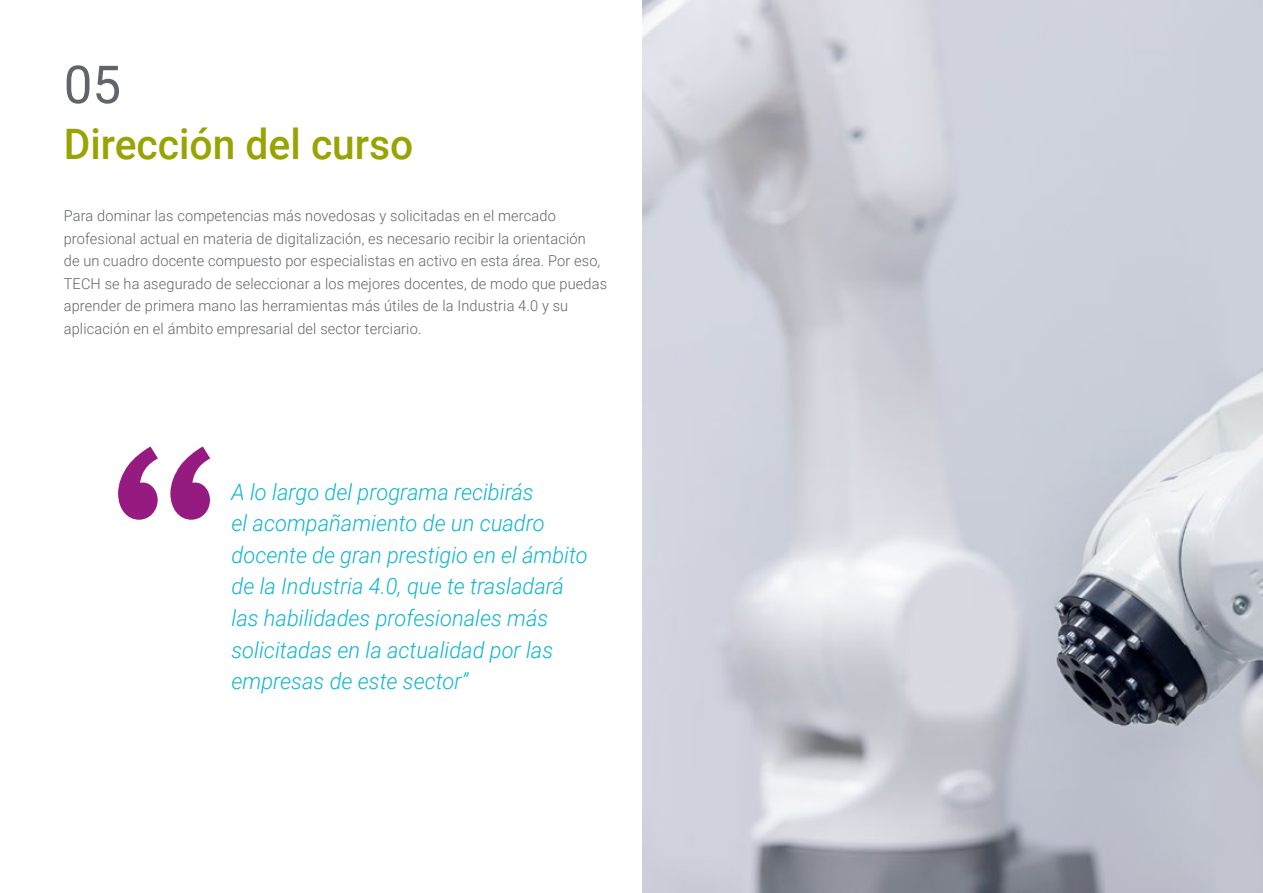
<style>
.page{position:relative;width:1263px;height:893px;background:#fff}
.page>*{position:absolute;margin:0;border:0;box-sizing:border-box;transform-origin:0 0}
.t1{font:52.5px "Roboto";color:#61646a}
.t2{font:500 42px "Roboto";color:#99a303}
.t3{font:italic 300 22.5px/31.5px "Roboto";color:#0fb6cf}
.t4{font:300 15px/22.5px "Roboto";letter-spacing:.01em;color:#61646a}
</style>
<div class="page">
<img style="left:642px;top:0;width:621px;height:893px">
<svg style="left:118px;top:446px;width:92px;height:74px"></svg>
<h1 class="t1" style="left:64px;top:48px;width:59px">05</h1>
<h2 class="t2" style="left:64px;top:115px;width:351px">Dirección del curso</h2>
<p class="t4" style="left:64px;top:204px;width:545px">Para dominar las competencias más novedosas y solicitadas en el mercado profesional actual en materia de digitalización, es necesario recibir la orientación<br>de un cuadro docente compuesto por especialistas en activo en esta área. Por eso, TECH se ha asegurado de seleccionar a los mejores docentes, de modo que puedas aprender de primera mano las herramientas más útiles de la Industria 4.0 y su aplicación en el ámbito empresarial del sector terciario.</p>
<p class="t3" style="left:231px;top:475px;width:358px">A lo largo del programa recibirás<br>el acompañamiento de un cuadro docente de gran prestigio en el ámbito de la Industria 4.0, que te trasladará las habilidades profesionales más solicitadas en la actualidad por las empresas de este sector”</p>
</div>
